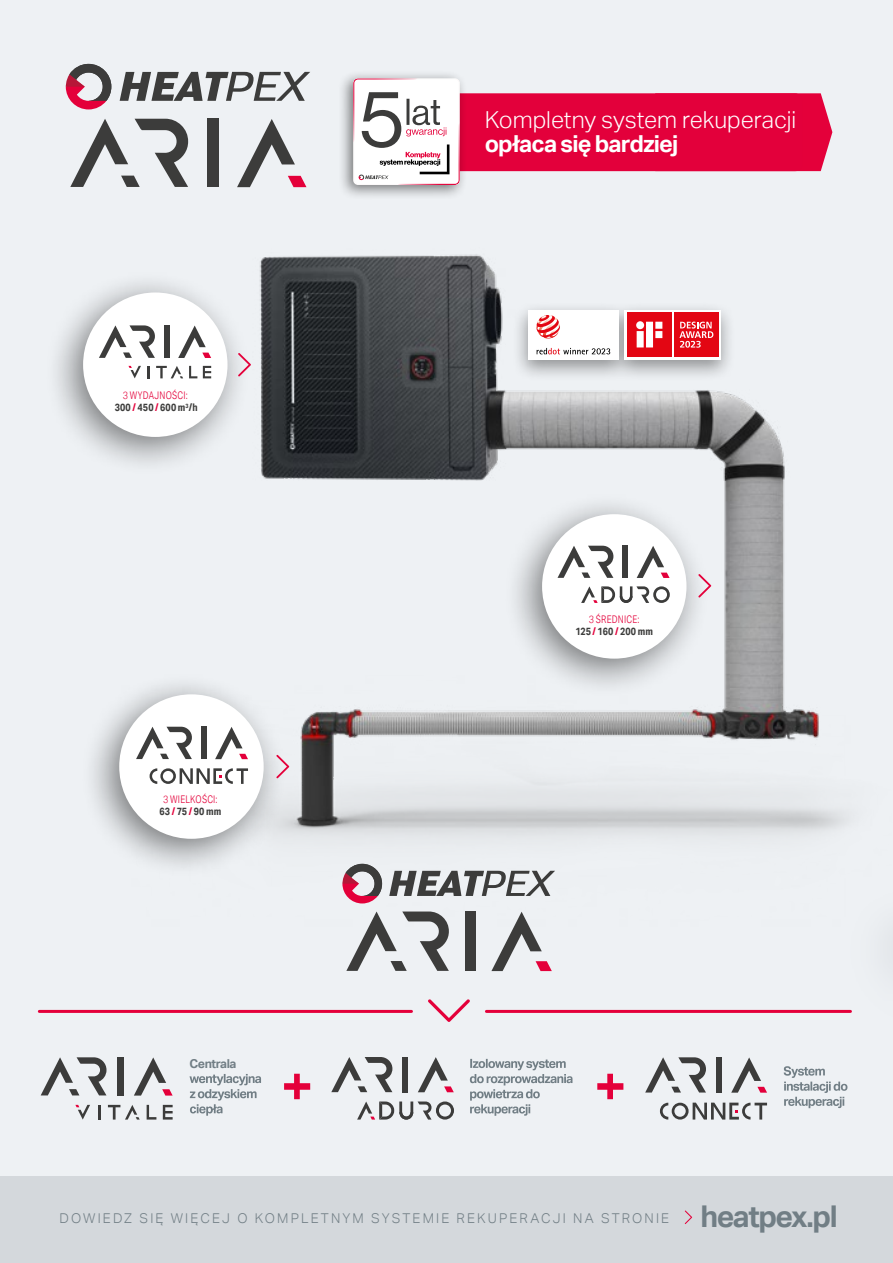
<style>
.page{position:relative;width:893px;height:1263px;background:#fff}
.page>*{position:absolute;margin:0;border:0;box-sizing:border-box;transform-origin:0 0}
.t1{font:700 30px "Aktiv Grotesk";letter-spacing:-.05em;color:#717e85}
.t2{font:300 23.4px "Aktiv Grotesk";color:#fff}
.t3{font:700 23.4px "Aktiv Grotesk";letter-spacing:-.04em;color:#fff}
.t4{font:300 13.5px "Aktiv Grotesk";letter-spacing:.16em;color:#717e85}
.t5{font:700 12.3px "Aktiv Grotesk";letter-spacing:-.035em;color:#717e85}
.t6{font:300 10.5px/12px "Aktiv Grotesk Cd";letter-spacing:.025em;color:#e4003a;text-align:center}
.t7{font:700 10.5px/12px "Aktiv Grotesk Cd";letter-spacing:.01em;color:#3c3c3b;text-align:center}
.s1{font-weight:700;color:#3c3c3b}
.s2{font-weight:700;color:#e3003b}
.s3{font-weight:700}
.s4{font-weight:300;color:#e4003a}
.s5{color:#e3003b}
</style>
<div class="page">
<div style="left:0;top:0;width:893px;height:1176px;background:#eef1f4"></div>
<div style="left:0;top:1176px;width:893px;height:87px;background:#d4d8dc"></div>
<svg style="left:798px;top:93px;width:34px;height:78px"></svg>
<div style="left:449px;top:93px;width:354px;height:78px;background:#e3003b;border-radius:7px"></div>
<svg style="left:120px;top:72px;width:190px;height:29px"></svg>
<svg style="left:66px;top:64px;width:45px;height:45px"></svg>
<svg style="left:76px;top:119px;width:112px;height:57px"></svg>
<div style="left:207px;top:119px;width:11px;height:68px;background:#3c3c3b"></div>
<svg style="left:242px;top:119px;width:59px;height:57px"></svg>
<svg style="left:685px;top:1210px;width:7px;height:14px"></svg>
<div style="left:338px;top:70px;width:130px;height:130px;background:#000;opacity:.5"></div>
<svg style="left:353px;top:78px;width:107px;height:98px;background:#dfd8da"></svg>
<img style="left:70px;top:176px;width:715px;height:780px">
<div style="left:44px;top:270px;width:208px;height:207px;background:#000;opacity:.5"></div>
<div style="left:83px;top:292px;width:145px;height:145px;background:#fff;border-radius:50%"></div>
<svg style="left:99px;top:325px;width:56px;height:33px"></svg>
<div style="left:164px;top:325px;width:5px;height:33px;background:#3c3c3b"></div>
<svg style="left:178px;top:325px;width:33px;height:33px"></svg>
<svg style="left:148px;top:366px;width:2px;height:12px"></svg>
<svg style="left:156px;top:366px;width:27px;height:12px"></svg>
<svg style="left:189px;top:366px;width:8px;height:12px"></svg>
<svg style="left:128px;top:366px;width:13px;height:12px"></svg>
<svg style="left:203px;top:366px;width:8px;height:12px"></svg>
<div style="left:80px;top:671px;width:208px;height:208px;background:#000;opacity:.5"></div>
<div style="left:119px;top:694px;width:145px;height:145px;background:#fff;border-radius:50%"></div>
<svg style="left:136px;top:727px;width:56px;height:32px"></svg>
<div style="left:201px;top:727px;width:5px;height:32px;background:#3c3c3b"></div>
<svg style="left:215px;top:727px;width:33px;height:32px"></svg>
<svg style="left:150px;top:768px;width:98px;height:16px"></svg>
<div style="left:502px;top:491px;width:209px;height:207px;background:#000;opacity:.5"></div>
<div style="left:542px;top:514px;width:144px;height:145px;background:#fff;border-radius:50%"></div>
<svg style="left:557px;top:546px;width:56px;height:32px"></svg>
<div style="left:622px;top:546px;width:6px;height:32px;background:#3c3c3b"></div>
<svg style="left:637px;top:546px;width:33px;height:32px"></svg>
<svg style="left:581px;top:586px;width:89px;height:17px"></svg>
<svg style="left:189px;top:1074px;width:72px;height:42px"></svg>
<svg style="left:784px;top:1066px;width:63px;height:42px"></svg>
<svg style="left:645px;top:1057px;width:61px;height:35px"></svg>
<div style="left:716px;top:1057px;width:6px;height:35px;background:#3c3c3b"></div>
<svg style="left:731px;top:1057px;width:36px;height:36px"></svg>
<svg style="left:660px;top:1102px;width:107px;height:17px"></svg>
<svg style="left:470px;top:1059px;width:102px;height:57px"></svg>
<svg style="left:331px;top:1057px;width:61px;height:35px"></svg>
<div style="left:402px;top:1057px;width:6px;height:35px;background:#3c3c3b"></div>
<svg style="left:418px;top:1057px;width:36px;height:35px"></svg>
<svg style="left:357px;top:1101px;width:97px;height:18px"></svg>
<svg style="left:41px;top:1057px;width:65px;height:38px"></svg>
<div style="left:117px;top:1057px;width:6px;height:38px;background:#3c3c3b"></div>
<svg style="left:134px;top:1057px;width:39px;height:38px"></svg>
<svg style="left:98px;top:1105px;width:2px;height:14px"></svg>
<svg style="left:108px;top:1105px;width:32px;height:14px"></svg>
<svg style="left:147px;top:1105px;width:9px;height:14px"></svg>
<svg style="left:75px;top:1105px;width:15px;height:14px"></svg>
<svg style="left:163px;top:1105px;width:10px;height:14px"></svg>
<svg style="left:597px;top:1074px;width:26px;height:25px"></svg>
<svg style="left:284px;top:1074px;width:26px;height:25px"></svg>
<hr style="left:486px;top:1010px;width:364px;height:3px;background:#e4003a">
<svg style="left:428px;top:999px;width:42px;height:23px"></svg>
<svg style="left:276px;top:755px;width:13px;height:23px"></svg>
<svg style="left:389px;top:871px;width:166px;height:25px"></svg>
<svg style="left:342px;top:864px;width:40px;height:39px"></svg>
<svg style="left:346px;top:911px;width:103px;height:60px"></svg>
<div style="left:465px;top:911px;width:10px;height:60px;background:#3c3c3b"></div>
<svg style="left:491px;top:912px;width:61px;height:59px"></svg>
<hr style="left:39px;top:1010px;width:372px;height:3px;background:#e4003a">
<img style="left:712px;top:559px;width:140px;height:454px">
<svg style="left:238px;top:353px;width:13px;height:23px"></svg>
<svg style="left:698px;top:574px;width:13px;height:23px"></svg>
<div style="left:511px;top:301px;width:224px;height:80px;background:#000;opacity:.4"></div>
<div style="left:625px;top:310px;width:96px;height:49px;background:#fff"></div>
<div style="left:627px;top:312px;width:45px;height:45px;background:#e30613"></div>
<svg style="left:636px;top:321px;width:26px;height:26px"></svg>
<div style="left:674px;top:312px;width:45px;height:45px;background:#e30613"></div>
<svg style="left:679px;top:322px;width:34px;height:26px"></svg>
<div style="left:528px;top:310px;width:91px;height:49px;background:#fff"></div>
<svg style="left:537px;top:348px;width:73px;height:6px"></svg>
<svg style="left:536px;top:315px;width:24px;height:23px"></svg>
<p class="t6" style="left:115px;top:389px;width:84px">3 WYDAJNOŚCI:<br><span class="s1">300</span> <span class="s2">/</span> <span class="s1">450</span> <span class="s2">/</span> <span class="s1">600 m</span><sup>3</sup><span class="s1">/h</span></p>
<p class="t6" style="left:160px;top:793px;width:63px">3 WIELKOŚCI:<br><span class="s1">63</span> <span class="s3">/</span> <span class="s1">75</span> <span class="s2">/</span> <span class="s1">90 mm</span></p>
<p class="t5" style="left:190px;top:1057px;width:48px">Centrala</p>
<h2 class="t2" style="left:485px;top:106px;width:313px">Kompletny system rekuperacji</h2>
<h2 class="t3" style="left:485px;top:130px;width:195px">opłaca się bardziej</h2>
<p class="t7" style="left:575px;top:613px;width:79px"><span class="s4">3 ŚREDNICE:<br></span>125 <span class="s5">/</span> 160 <span class="s5">/</span> 200 mm</p>
<p class="t4" style="left:59px;top:1210px;width:611px">DOWIEDZ SIĘ WIĘCEJ O KOMPLETNYM SYSTEMIE REKUPERACJI NA STRONIE</p>
<h1 class="t1" style="left:700px;top:1199px;width:139px">heatpex.pl</h1>
</div>
